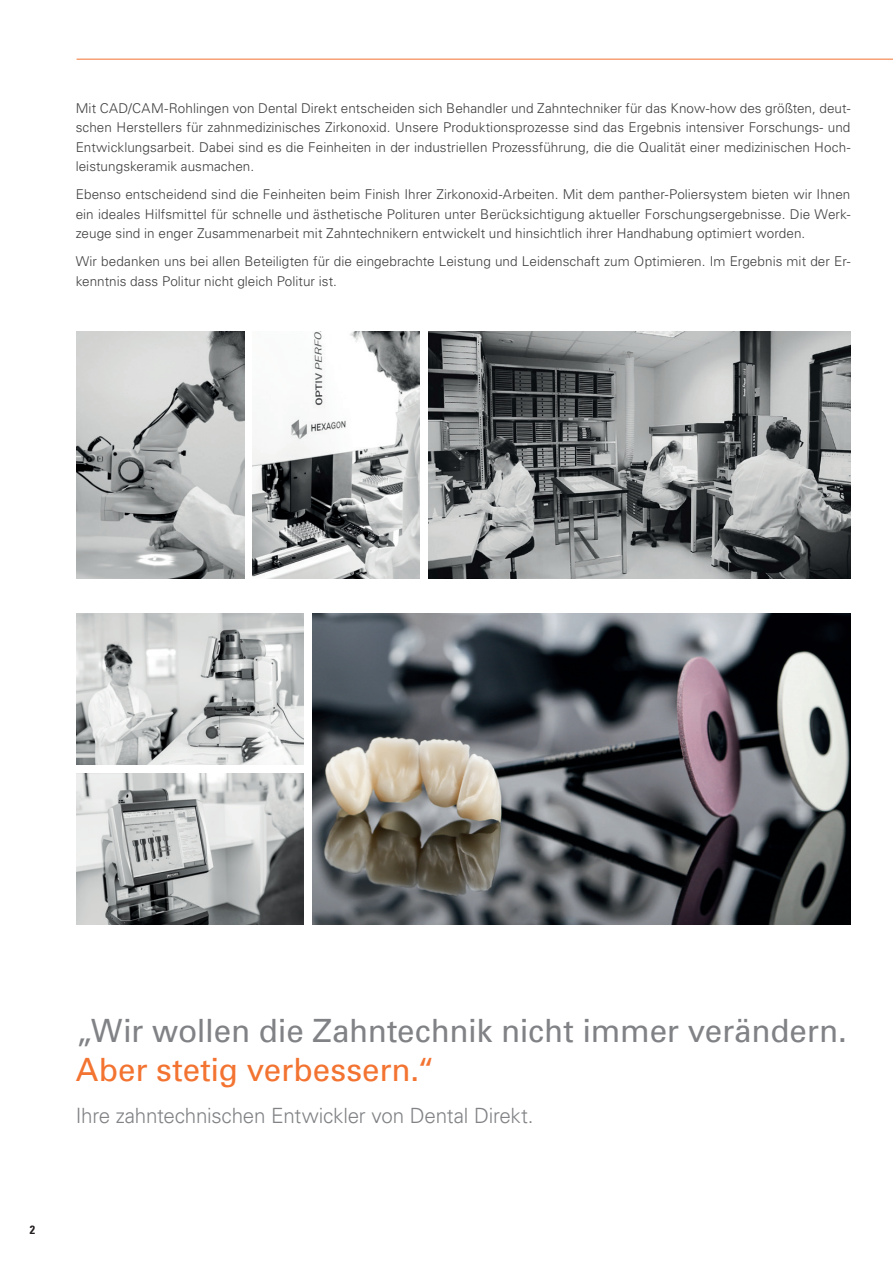
<style>
.page{position:relative;width:893px;height:1263px;background:#fff}
.page>*{position:absolute;margin:0;border:0;box-sizing:border-box;transform-origin:0 0}
.t1{font:32.1px "Univers";letter-spacing:-.005em;color:#808285}
.t2{font:32.1px "Univers";color:#f37331}
.t3{font:300 21px "Univers";letter-spacing:-.01em;color:#808285}
.t4{font:300 13.5px/19.5px "Univers";letter-spacing:.005em;color:#3e3e3f;text-align:justify}
.t5{font:700 condensed 12px "Univers";color:#231f20}
</style>
<div class="page">
<hr style="left:77px;top:59px;width:816px;height:1px;background:#f37331">
<img style="left:312px;top:613px;width:538px;height:311px">
<img style="left:77px;top:613px;width:226px;height:152px">
<img style="left:77px;top:773px;width:226px;height:151px">
<img style="left:77px;top:332px;width:167px;height:246px">
<img style="left:252px;top:332px;width:168px;height:246px">
<img style="left:428px;top:332px;width:422px;height:246px">
<p class="t4" style="left:76px;top:98px;width:776px">Mit CAD/CAM-Rohlingen von Dental Direkt entscheiden sich Behandler und Zahntechniker für das Know-how des größten, deut&shy;schen Herstellers für zahnmedizinisches Zirkonoxid. Unsere Produktionsprozesse sind das Ergebnis intensiver Forschungs- und Entwicklungsarbeit. Dabei sind es die Feinheiten in der industriellen Prozessführung, die die Qualität einer medizinischen Hoch&shy;leistungskeramik ausmachen.</p>
<p class="t4" style="left:76px;top:185px;width:776px">Ebenso entscheidend sind die Feinheiten beim Finish Ihrer Zirkonoxid-Arbeiten. Mit dem panther-Poliersystem bieten wir Ihnen ein ideales Hilfsmittel für schnelle und ästhetische Polituren unter Berücksichtigung aktueller Forschungsergebnisse. Die Werk&shy;zeuge sind in enger Zusammenarbeit mit Zahntechnikern entwickelt und hinsichtlich ihrer Handhabung optimiert worden.</p>
<p class="t4" style="left:76px;top:252px;width:776px">Wir bedanken uns bei allen Beteiligten für die eingebrachte Leistung und Leidenschaft zum Optimieren. Im Ergebnis mit der Er&shy;kenntnis dass Politur nicht gleich Politur ist.</p>
<p class="t5" style="left:30px;top:1222px;width:7px">2</p>
<h1 class="t1" style="left:76px;top:1011px;width:772px">„Wir wollen die Zahntechnik nicht immer verändern.</h1>
<h1 class="t2" style="left:76px;top:1049px;width:360px">Aber stetig verbessern.“</h1>
<h2 class="t3" style="left:76px;top:1103px;width:459px">Ihre zahntechnischen Entwickler von Dental Direkt.</h2>
</div>
